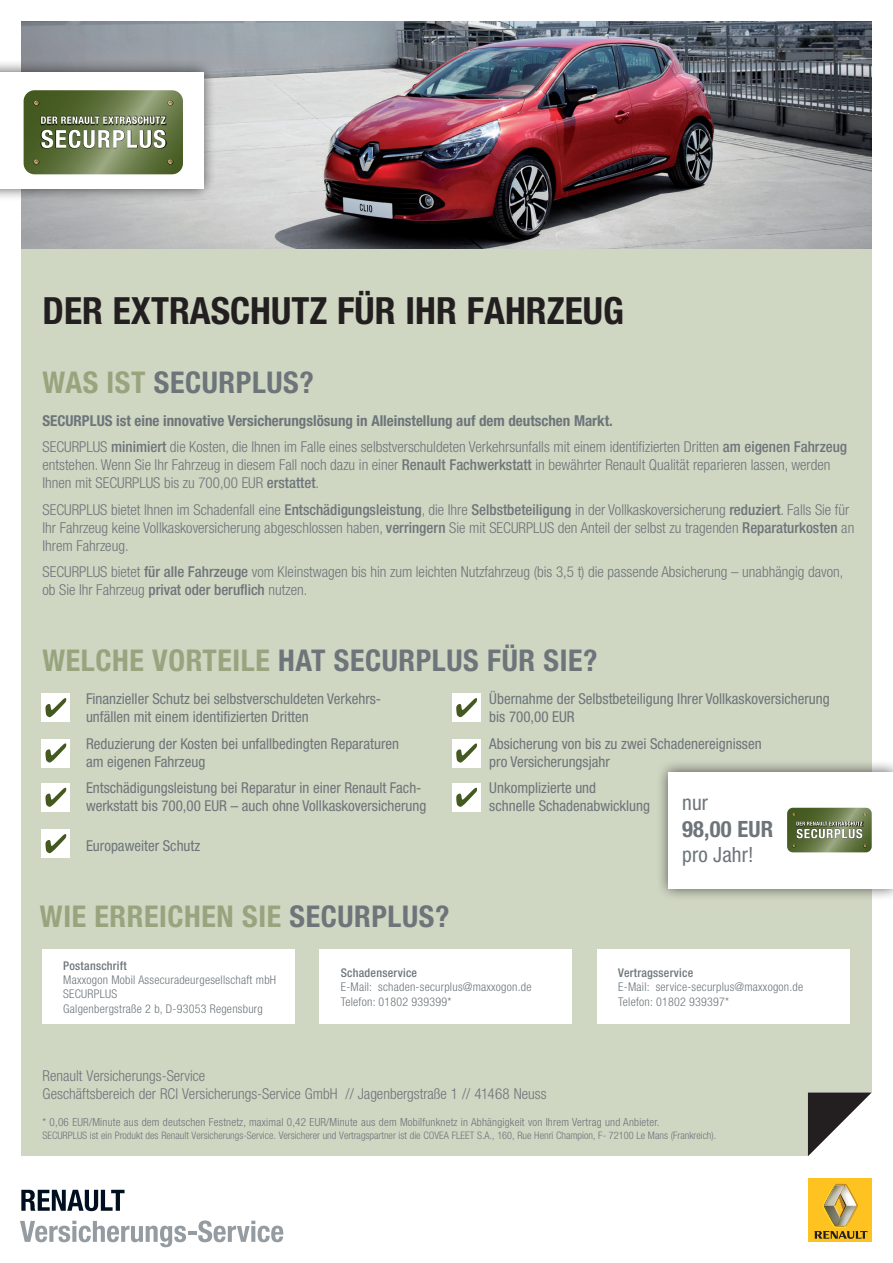
<style>
.page{position:relative;width:893px;height:1263px;background:#fff}
.page>*{position:absolute;margin:0;border:0;box-sizing:border-box;transform-origin:0 0}
.t1{font:700 condensed 37.5px "Helvetica Neue LT";color:#231f20}
.t2{font:700 condensed 30px "Helvetica Neue LT";letter-spacing:.02em;color:#6d757a}
.t3{font:700 condensed 30px "Helvetica Neue LT";letter-spacing:.02em;color:#97a47d}
.t4{font:700 condensed 22.5px "Helvetica Neue LT";color:#6d757a}
.t5{font:condensed 21px "Helvetica Neue LT";letter-spacing:.01em;color:#6d757a}
.t6{font:300 condensed 15px/18px "Helvetica Neue LT";color:#6d757a}
.t7{font:condensed 15px/18px "Helvetica Neue LT";color:#6d757a}
.t8{font:700 condensed 15px "Helvetica Neue LT";color:#6d757a}
.t9{font:300 condensed 12px/14.4px "Helvetica Neue LT";letter-spacing:.02em;color:#6d757a}
.t10{font:500 condensed 12px "Helvetica Neue LT";letter-spacing:.02em;color:#6d757a}
.t11{font:300 condensed 11.1px "Helvetica Neue LT";letter-spacing:.02em;color:#6d757a}
.t12{font:300 condensed 10.35px "Helvetica Neue LT";color:#6d757a}
.s1{color:#6d757a}
.s2{font-weight:700}
.s3{font-weight:500}
.s4{color:#97a47d}
</style>
<div class="page">
<div style="left:22px;top:21px;width:850px;height:1135px;background:#cfd6c2"></div>
<img style="left:21px;top:21px;width:851px;height:228px">
<svg style="left:21px;top:1190px;width:104px;height:21px"></svg>
<svg style="left:20px;top:1220px;width:263px;height:27px"></svg>
<div style="left:42px;top:949px;width:252px;height:75px;background:#fff"></div>
<div style="left:597px;top:949px;width:252px;height:75px;background:#fff"></div>
<div style="left:319px;top:949px;width:252px;height:75px;background:#fff"></div>
<div style="left:0;top:59px;width:216px;height:143px;background:#231f20;opacity:.75"></div>
<div style="left:0;top:72px;width:203px;height:117px;background:#fff"></div>
<svg style="left:24px;top:90px;width:159px;height:84px;background:#748458"></svg>
<div style="left:41px;top:694px;width:29px;height:28px;background:#fff"></div>
<svg style="left:45px;top:698px;width:21px;height:19px"></svg>
<div style="left:452px;top:694px;width:29px;height:28px;background:#fff"></div>
<svg style="left:456px;top:698px;width:21px;height:19px"></svg>
<div style="left:452px;top:739px;width:29px;height:29px;background:#fff"></div>
<svg style="left:456px;top:743px;width:21px;height:20px"></svg>
<div style="left:452px;top:783px;width:29px;height:29px;background:#fff"></div>
<svg style="left:456px;top:788px;width:21px;height:19px"></svg>
<div style="left:41px;top:830px;width:29px;height:28px;background:#fff"></div>
<svg style="left:45px;top:834px;width:21px;height:19px"></svg>
<div style="left:41px;top:739px;width:29px;height:29px;background:#fff"></div>
<svg style="left:45px;top:743px;width:21px;height:19px"></svg>
<div style="left:41px;top:783px;width:29px;height:29px;background:#fff"></div>
<svg style="left:45px;top:788px;width:21px;height:19px"></svg>
<div style="left:656px;top:759px;width:237px;height:142px;background:#231f20;opacity:.75"></div>
<div style="left:668px;top:772px;width:225px;height:116px;background:#fff"></div>
<svg style="left:787px;top:808px;width:85px;height:44px;background:#738258"></svg>
<div style="left:808px;top:1178px;width:64px;height:64px;background:#fec221"></div>
<svg style="left:814px;top:1184px;width:53px;height:55px"></svg>
<svg style="left:808px;top:1092px;width:64px;height:64px;background:#918f90"></svg>
<h1 class="t1" style="left:43px;top:288px;width:583px">Der Extraschutz für ihr Fahrzeug</h1>
<h2 class="t3" style="left:43px;top:364px;width:129px">WASIST <span class="s1">SECUR</span></h2>
<h2 class="t2" style="left:236px;top:364px;width:79px">PLUS?</h2>
<p class="t8" style="left:43px;top:411px;width:9px">SECUR</p>
<p class="t6" style="left:43px;top:407px;width:806px;line-height:26.5px;text-indent:39px"><span class="s2">PLUS ist eine innovative Versicherungslösung in Alleinstellung auf dem deutschen Markt.<br></span>SECURPLUS <span class="s3">minimiert</span> die Kosten, die Ihnen im Falle eines selbstverschuldeten Verkehrsunfalls mit einem identifizierten Dritten <span class="s3">am eigenen Fahrzeug</span></p>
<p class="t6" style="left:43px;top:456px;width:789px">entstehen. Wenn Sie Ihr Fahrzeug in diesem Fall noch dazu in einer <span class="s3">Renault Fachwerkstatt</span> in bewährter Renault Qualität reparieren lassen, werden<br>Ihnen mit SECURPLUS bis zu 700,00 EUR <span class="s3">erstattet</span>.</p>
<p class="t6" style="left:43px;top:500px;width:813px">SECURPLUS bietet Ihnen im Schadenfall eine <span class="s3">Entschädigungsleistung</span>, die Ihre <span class="s3">Selbstbeteiligung</span> in der Vollkaskoversicherung <span class="s3">reduziert</span>. Falls Sie für<br>Ihr Fahrzeug keine Vollkaskoversicherung abgeschlossen haben, <span class="s3">verringern</span> Sie mit SECURPLUS den Anteil der selbst zu tragenden <span class="s3">Reparaturkosten</span> an<br>Ihrem Fahrzeug.</p>
<p class="t6" style="left:43px;top:563px;width:802px">SECURPLUS bietet <span class="s3">für alle Fahrzeuge</span> vom Kleinstwagen bis hin zum leichten Nutzfahrzeug (bis 3,5 t) die passende Absicherung – unabhängig davon, ob Sie Ihr Fahrzeug <span class="s3">privat oder beruflich</span> nutzen.</p>
<h2 class="t3" style="left:43px;top:642px;width:70px">WELCHE</h2>
<h2 class="t3" style="left:152px;top:642px;width:48px">VORTEI</h2>
<h2 class="t2" style="left:241px;top:642px;width:54px"><span class="s4">LE</span> HAT</h2>
<h2 class="t2" style="left:334px;top:642px;width:18px">SECUR</h2>
<h2 class="t2" style="left:416px;top:642px;width:88px">PLUS FÜR</h2>
<h2 class="t2" style="left:543px;top:642px;width:55px">SIE ?</h2>
<p class="t7" style="left:86px;top:690px;width:297px">Finanzieller Schutz bei selbstverschuldeten Verkehrs&shy;unfällen mit einem identifizierten Dritten</p>
<p class="t7" style="left:86px;top:734px;width:315px">Reduzierung der Kosten bei unfallbedingten Reparaturen am eigenen Fahrzeug</p>
<p class="t7" style="left:86px;top:779px;width:342px">Entschädigungsleistung bei Reparatur in einer Renault Fach&shy;werkstatt bis 700,00 EUR – auch ohne Vollkaskoversicherung</p>
<p class="t7" style="left:86px;top:836px;width:116px">Europaweiter Schutz</p>
<h2 class="t3" style="left:40px;top:898px;width:71px">WIE ERREICHE</h2>
<h2 class="t2" style="left:217px;top:898px;width:90px"><span class="s4">N SIE</span> SECUR</h2>
<h2 class="t2" style="left:371px;top:898px;width:79px">PLUS?</h2>
<p class="t7" style="left:489px;top:690px;width:342px">Übernahme der Selbstbeteiligung Ihrer Vollkaskoversicherung bis 700,00 EUR</p>
<p class="t7" style="left:489px;top:734px;width:274px">Absicherung von bis zu zwei Schadenereignissen pro Versicherungsjahr</p>
<p class="t7" style="left:489px;top:779px;width:162px">Unkomplizierte und<br>schnelle Schadenabwicklung</p>
<h3 class="t5" style="left:682px;top:790px;width:28px">nur</h3>
<h3 class="t4" style="left:682px;top:815px;width:68px">98,00 EUR</h3>
<h3 class="t5" style="left:682px;top:843px;width:73px">pro Jahr!</h3>
<p class="t10" style="left:63px;top:958px;width:65px">Postanschrift</p>
<p class="t9" style="left:63px;top:972px;width:214px">Maxxogon Mobil Assecuradeurgesellschaft mbH<br>SECURPLUS<br>Galgenbergstraße 2 b, D-93053 Regensburg</p>
<p class="t10" style="left:341px;top:965px;width:78px">Schadenservice</p>
<p class="t9" style="left:341px;top:980px;width:192px">E-Mail: schaden-securplus@maxxogon.de<br>Telefon: 01802 939399*</p>
<p class="t10" style="left:618px;top:965px;width:77px">Vertragsservice</p>
<p class="t9" style="left:618px;top:980px;width:187px">E-Mail: service-securplus@maxxogon.de<br>Telefon: 01802 939397*</p>
<p class="t6" style="left:43px;top:1067px;width:505px">Renault Versicherungs-Service<br>Geschäftsbereich der RCI Versicherungs-Service GmbH // Jagenbergstraße 1 // 41468 Neuss</p>
<p class="t11" style="left:43px;top:1116px;width:619px">* 0,06 EUR/Minute aus dem deutschen Festnetz, maximal 0,42 EUR/Minute aus dem Mobilfunknetz in Abhängigkeit von Ihrem Vertrag und Anbieter.</p>
<p class="t12" style="left:43px;top:1129px;width:675px">SECURPLUS ist ein Produkt des Renault Versicherungs-Service. Versicherer und Vertragspartner ist die Covea FLEET S.A., 160, Rue Henri Champion, F- 72100 Le Mans (Frankreich).</p>
</div>
